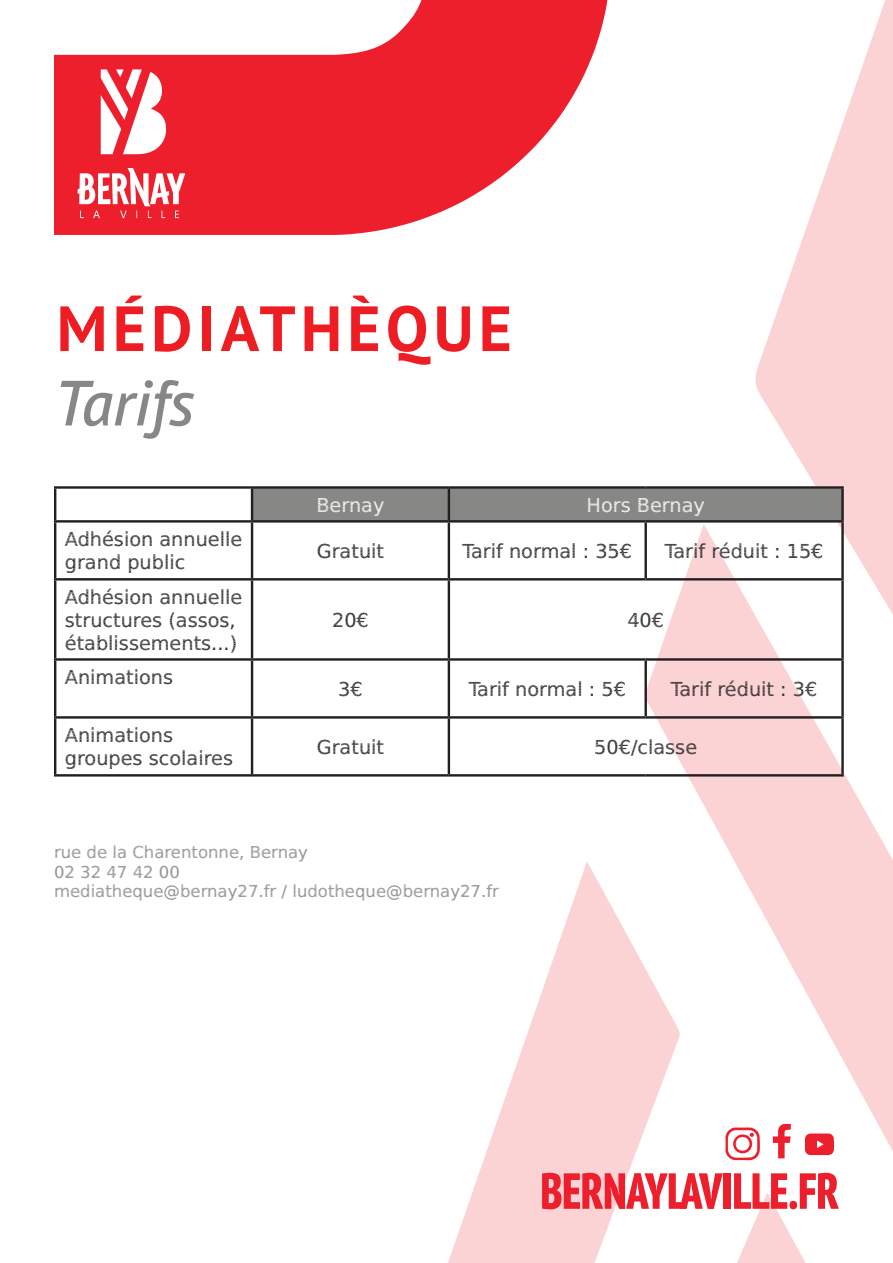
<style>
.page{position:relative;width:893px;height:1263px;background:#fff}
.page>*{position:absolute;margin:0;border:0;box-sizing:border-box;transform-origin:0 0}
.t1{font:700 63.75px "PT Sans Pro";letter-spacing:.08em;color:#ee1d23}
.t2{font:italic 600 63.75px "PT Sans Pro";color:#878786}
.t3{font:800 condensed 50.7px "PT Sans Pro";color:#ee1f2d}
.t4{font:19.2px/23.1px "Spranq eco sans";color:#231f20}
.t5{font:19.2px "Spranq eco sans";color:#fff}
.t6{font:16.5px "Spranq eco sans";color:#878786}
</style>
<div class="page">
<svg style="left:755px;top:0;width:138px;height:525px;fill:#fbd3d5"></svg>
<svg style="left:645px;top:525px;width:248px;height:636px"></svg>
<svg style="left:448px;top:861px;width:232px;height:402px;fill:#fbd3d5"></svg>
<svg style="left:737px;top:1193px;width:69px;height:70px"></svg>
<svg style="left:54px;top:0;width:554px;height:235px;fill:#ee1f2d"></svg>
<svg style="left:773px;top:1124px;width:18px;height:34px"></svg>
<svg style="left:805px;top:1133px;width:29px;height:22px"></svg>
<svg style="left:725px;top:1127px;width:35px;height:33px"></svg>
<div style="left:253px;top:489px;width:588px;height:31px;background:#878786"></div>
<hr style="left:54px;top:486px;width:198px;height:3px;background:#231f20">
<hr style="left:54px;top:489px;width:2px;height:31px;background:#231f20">
<hr style="left:252px;top:486px;width:197px;height:3px;background:#231f20">
<hr style="left:251px;top:489px;width:2px;height:31px;background:#231f20">
<hr style="left:449px;top:486px;width:197px;height:3px;background:#231f20">
<hr style="left:448px;top:489px;width:2px;height:31px;background:#231f20">
<hr style="left:646px;top:486px;width:198px;height:3px;background:#231f20">
<hr style="left:841px;top:489px;width:3px;height:31px;background:#231f20">
<hr style="left:54px;top:520px;width:198px;height:3px;background:#231f20">
<hr style="left:54px;top:523px;width:2px;height:55px;background:#231f20">
<hr style="left:252px;top:520px;width:197px;height:3px;background:#231f20">
<hr style="left:251px;top:523px;width:2px;height:55px;background:#231f20">
<hr style="left:449px;top:520px;width:197px;height:3px;background:#231f20">
<hr style="left:448px;top:523px;width:2px;height:55px;background:#231f20">
<hr style="left:646px;top:520px;width:198px;height:3px;background:#231f20">
<hr style="left:644px;top:523px;width:3px;height:55px;background:#231f20">
<hr style="left:841px;top:523px;width:3px;height:55px;background:#231f20">
<hr style="left:54px;top:578px;width:198px;height:2px;background:#231f20">
<hr style="left:54px;top:580px;width:2px;height:78px;background:#231f20">
<hr style="left:252px;top:578px;width:197px;height:2px;background:#231f20">
<hr style="left:251px;top:580px;width:2px;height:78px;background:#231f20">
<hr style="left:449px;top:578px;width:197px;height:2px;background:#231f20">
<hr style="left:448px;top:580px;width:2px;height:78px;background:#231f20">
<hr style="left:646px;top:578px;width:198px;height:2px;background:#231f20">
<hr style="left:841px;top:580px;width:3px;height:78px;background:#231f20">
<hr style="left:54px;top:658px;width:198px;height:3px;background:#231f20">
<hr style="left:54px;top:661px;width:2px;height:55px;background:#231f20">
<hr style="left:252px;top:658px;width:197px;height:3px;background:#231f20">
<hr style="left:251px;top:661px;width:2px;height:55px;background:#231f20">
<hr style="left:449px;top:658px;width:197px;height:3px;background:#231f20">
<hr style="left:448px;top:661px;width:2px;height:55px;background:#231f20">
<hr style="left:646px;top:658px;width:198px;height:3px;background:#231f20">
<hr style="left:644px;top:661px;width:3px;height:55px;background:#231f20">
<hr style="left:841px;top:661px;width:3px;height:55px;background:#231f20">
<hr style="left:54px;top:716px;width:198px;height:3px;background:#231f20">
<hr style="left:54px;top:719px;width:2px;height:55px;background:#231f20">
<hr style="left:252px;top:716px;width:197px;height:3px;background:#231f20">
<hr style="left:251px;top:719px;width:2px;height:55px;background:#231f20">
<hr style="left:449px;top:716px;width:197px;height:3px;background:#231f20">
<hr style="left:448px;top:719px;width:2px;height:55px;background:#231f20">
<hr style="left:646px;top:716px;width:198px;height:3px;background:#231f20">
<hr style="left:841px;top:719px;width:3px;height:55px;background:#231f20">
<hr style="left:54px;top:774px;width:198px;height:2px;background:#231f20">
<hr style="left:252px;top:774px;width:197px;height:2px;background:#231f20">
<hr style="left:449px;top:774px;width:197px;height:2px;background:#231f20">
<hr style="left:646px;top:774px;width:198px;height:2px;background:#231f20">
<p class="t1" style="left:57px;top:287px;width:457px">MÉDIATHÈQUE</p>
<p class="t2" style="left:54px;top:362px;width:142px">Tarifs</p>
<p class="t4" style="left:65px;top:527px;width:179px">Adhésion annuelle grand public</p>
<p class="t4" style="left:65px;top:585px;width:179px">Adhésion annuelle structures (assos, établissements...)</p>
<p class="t4" style="left:65px;top:665px;width:110px">Animations</p>
<p class="t4" style="left:65px;top:723px;width:170px">Animations groupes scolaires</p>
<p class="t5" style="left:316px;top:493px;width:70px">Bernay</p>
<p class="t5" style="left:586px;top:493px;width:120px">Hors Bernay</p>
<p class="t4" style="left:317px;top:539px;width:69px">Gratuit</p>
<p class="t4" style="left:462px;top:539px;width:171px">Tarif normal : 35€</p>
<p class="t4" style="left:665px;top:539px;width:160px">Tarif réduit : 15€</p>
<p class="t4" style="left:332px;top:608px;width:38px">20€</p>
<p class="t4" style="left:627px;top:608px;width:38px">40€</p>
<p class="t4" style="left:338px;top:677px;width:26px">3€</p>
<p class="t4" style="left:469px;top:677px;width:159px">Tarif normal : 5€</p>
<p class="t4" style="left:671px;top:677px;width:148px">Tarif réduit : 3€</p>
<p class="t4" style="left:317px;top:735px;width:69px">Gratuit</p>
<p class="t4" style="left:594px;top:735px;width:104px">50€/classe</p>
<p class="t6" style="left:54px;top:841px;width:255px">rue de la Charentonne, Bernay</p>
<p class="t6" style="left:54px;top:861px;width:127px">02 32 47 42 00</p>
<p class="t6" style="left:54px;top:881px;width:446px">mediatheque@bernay27.fr / ludotheque@bernay27.fr</p>
<p class="t3" style="left:541px;top:1157px;width:300px">BERNAYLAVILLE.FR</p>
</div>
